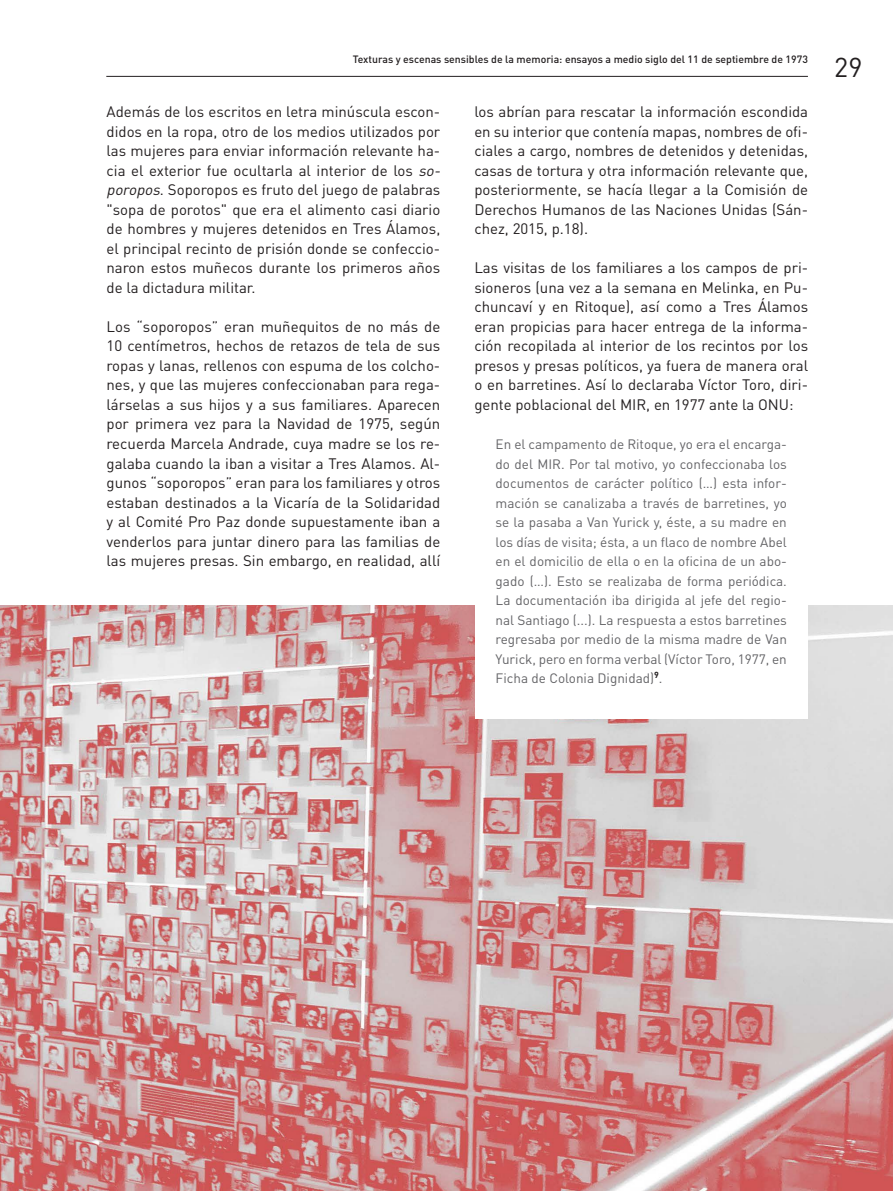
<style>
.page{position:relative;width:893px;height:1191px;background:#fff}
.page>*{position:absolute;margin:0;border:0;box-sizing:border-box;transform-origin:0 0}
.t1{font:27px "DIN Pro";color:#231f20}
.t2{font:15px/19.5px "DIN Pro";color:#231f20;text-align:justify}
.t3{font:13.5px/19.5px "DIN Pro";color:#636366;text-align:justify}
.t4{font:500 10.5px "DIN Pro";color:#231f20}
.s1{font-style:italic}
</style>
<div class="page">
<hr style="left:106px;top:76px;width:702px;height:1px;background:#231f20">
<img style="left:0;top:605px;width:893px;height:586px">
<div style="left:475px;top:202px;width:332px;height:517px;background:#fff"></div>
<p class="t4" style="left:353px;top:51px;width:457px">Texturas y escenas sensibles de la memoria: ensayos a medio siglo del 11 de septiembre de 1973</p>
<p class="t2" style="left:107px;top:102px;width:339px;text-align:left">Además de los escritos en letra minúscula escon&shy;didos en la ropa, otro de los medios utilizados por las mujeres para enviar información relevante ha&shy;cia el exterior fue ocultarla al interior de los <span class="s1">so&shy;poropos</span>. Soporopos es fruto del juego de palabras "sopa de porotos" que era el alimento casi diario de hombres y mujeres detenidos en Tres Álamos, el principal recinto de prisión donde se confeccio&shy;naron estos muñecos durante los primeros años de la dictadura militar.</p>
<p class="t2" style="left:107px;top:316px;width:335px">Los “soporopos” eran muñequitos de no más de 10 centímetros, hechos de retazos de tela de sus ropas y lanas, rellenos con espuma de los colcho&shy;nes, y que las mujeres confeccionaban para rega&shy;lárselas a sus hijos y a sus familiares. Aparecen por primera vez para la Navidad de 1975, según recuerda Marcela Andrade, cuya madre se los re&shy;galaba cuando la iban a visitar a Tres Alamos. Al&shy;gunos “soporopos” eran para los familiares y otros estaban destinados a la Vicaría de la Solidaridad y al Comité Pro Paz donde supuestamente iban a venderlos para juntar dinero para las familias de las mujeres presas. Sin embargo, en realidad, allí</p>
<p class="t2" style="left:474px;top:102px;width:335px">los abrían para rescatar la información escondida en su interior que contenía mapas, nombres de ofi&shy;ciales a cargo, nombres de detenidos y detenidas, casas de tortura y otra información relevante que, posteriormente, se hacía llegar a la Comisión de Derechos Humanos de las Naciones Unidas (Sán&shy;chez, 2015, p.18).</p>
<p class="t2" style="left:474px;top:258px;width:335px">Las visitas de los familiares a los campos de pri&shy;sioneros (una vez a la semana en Melinka, en Pu&shy;chuncaví y en Ritoque), así como a Tres Álamos eran propicias para hacer entrega de la informa&shy;ción recopilada al interior de los recintos por los presos y presas políticos, ya fuera de manera oral o en barretines. Así lo declaraba Víctor Toro, diri&shy;gente poblacional del MIR, en 1977 ante la ONU:</p>
<p class="t3" style="left:496px;top:434px;width:293px">En el campamento de Ritoque, yo era el encarga&shy;do del MIR. Por tal motivo, yo confeccionaba los documentos de carácter político (…) esta infor&shy;mación se canalizaba a través de barretines, yo se la pasaba a Van Yurick y, éste, a su madre en los días de visita; ésta, a un flaco de nombre Abel en el domicilio de ella o en la oficina de un abo&shy;gado (…). Esto se realizaba de forma periódica.<br>La documentación iba dirigida al jefe del regio&shy;nal Santiago (...). La respuesta a estos barretines regresaba por medio de la misma madre de Van Yurick, pero en forma verbal (Víctor Toro, 1977, en Ficha de Colonia Dignidad)<sup>9</sup>.</p>
<h1 class="t1" style="left:834px;top:48px;width:30px">29</h1>
</div>
